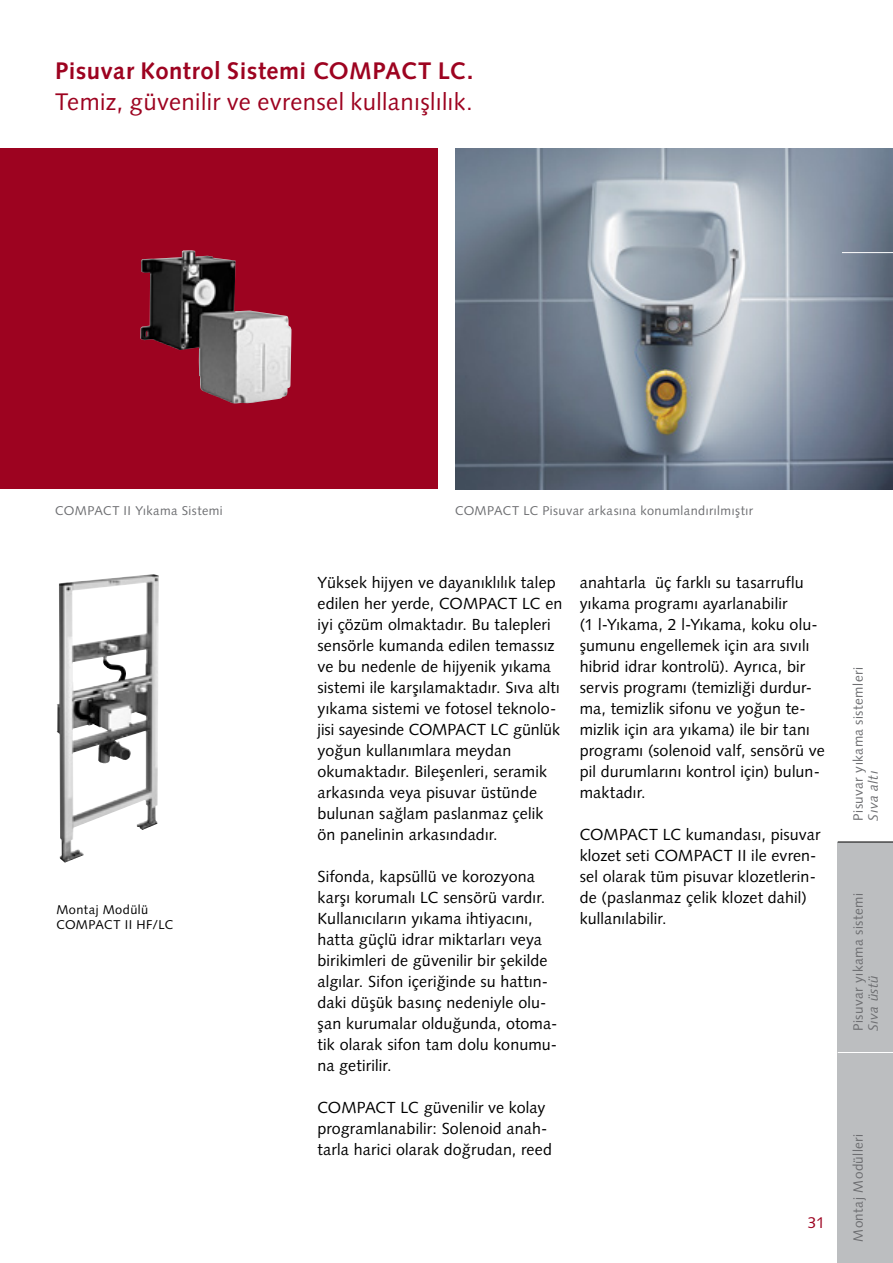
<style>
.page{position:relative;width:893px;height:1263px;background:#fff}
.page>*{position:absolute;margin:0;border:0;box-sizing:border-box;transform-origin:0 0}
.t1{font:24px "Syntax LT Pro";letter-spacing:.015em;color:#9d0320}
.t2{font:700 24px "Syntax LT Pro";letter-spacing:.015em;color:#9d0320}
.t3{font:16.05px/21px "Syntax LT Pro";letter-spacing:.01em;color:#000}
.t4{font:15.75px "Syntax LT Pro";color:#9d0320}
.t5{font:13.5px "Syntax LT Pro";letter-spacing:.03em;color:#6d6e71}
.t6{font:italic 13.5px "Syntax LT Pro";letter-spacing:.035em;color:#6d6e71}
.t7{font:12.75px "Syntax LT Pro";letter-spacing:.035em;color:#6d6e71}
.t8{font:12.75px/15.8px "Syntax LT Pro";letter-spacing:.035em;color:#000}
</style>
<div class="page">
<img style="left:56px;top:574px;width:103px;height:289px">
<div style="left:0;top:149px;width:438px;height:340px;background:#9d0320"></div>
<img style="left:140px;top:250px;width:151px;height:153px">
<img style="left:455px;top:149px;width:438px;height:340px">
<div style="left:838px;top:842px;width:55px;height:421px;background:#bcbec0"></div>
<hr style="left:838px;top:1052px;width:55px;height:1px;background:#fff">
<hr style="left:842px;top:252px;width:51px;height:1px;background:#fff">
<hr style="left:838px;top:842px;width:55px;height:1px;background:#000">
<h1 class="t2" style="left:55px;top:56px;width:420px">Pisuvar Kontrol Sistemi COMPACT LC.</h1>
<h1 class="t1" style="left:55px;top:88px;width:419px">Temiz, güvenilir ve evrensel kullanışlılık.</h1>
<p class="t7" style="left:55px;top:503px;width:169px">COMPACT II Yıkama Sistemi</p>
<p class="t8" style="left:56px;top:901px;width:118px">Montaj Modülü<br>COMPACT II HF/LC</p>
<p class="t7" style="left:455px;top:503px;width:300px">COMPACT LC Pisuvar arkasına konumlandırılmıştır</p>
<p class="t3" style="left:317px;top:572px;width:246px">Yüksek hijyen ve dayanıklılık talep edilen her yerde, COMPACT LC en iyi çözüm olmaktadır. Bu talepleri sensörle kumanda edilen temassız ve bu nedenle de hijyenik yıkama sistemi ile karşılamaktadır. Sıva altı yıkama sistemi ve fotosel teknolo&shy;jisi sayesinde COMPACT LC günlük yoğun kullanımlara meydan okumaktadır. Bileşenleri, seramik arkasında veya pisuvar üstünde bulunan sağlam paslanmaz çelik ön panelinin arkasındadır.</p>
<p class="t3" style="left:317px;top:866px;width:241px">Sifonda, kapsüllü ve korozyona karşı korumalı LC sensörü vardır.<br>Kullanıcıların yıkama ihtiyacını, hatta güçlü idrar miktarları veya birikimleri de güvenilir bir şekilde algılar. Sifon içeriğinde su hattın&shy;daki düşük basınç nedeniyle olu&shy;şan kurumalar olduğunda, otoma&shy;tik olarak sifon tam dolu konumu&shy;na getirilir.</p>
<p class="t3" style="left:317px;top:1097px;width:236px">COMPACT LC güvenilir ve kolay programlanabilir: Solenoid anah&shy;tarla harici olarak doğrudan, reed</p>
<p class="t3" style="left:580px;top:572px;width:247px">anahtarla üç farklı su tasarruflu yıkama programı ayarlanabilir<br>(1 l-Yıkama, 2 l-Yıkama, koku olu&shy;şumunu engellemek için ara sıvılı hibrid idrar kontrolü). Ayrıca, bir servis programı (temizliği durdur&shy;ma, temizlik sifonu ve yoğun te&shy;mizlik için ara yıkama) ile bir tanı programı (solenoid valf, sensörü ve pil durumlarını kontrol için) bulun&shy;maktadır.</p>
<p class="t3" style="left:580px;top:824px;width:242px">COMPACT LC kumandası, pisuvar klozet seti COMPACT II ile evren&shy;sel olarak tüm pisuvar klozetlerin&shy;de (paslanmaz çelik klozet dahil) kullanılabilir.</p>
<p class="t4" style="left:808px;top:1213px;width:19px">31</p>
<p class="t5" style="left:850px;top:821px;width:155px;rotate:-90deg">Pisuvar yıkama sistemleri</p>
<p class="t6" style="left:865px;top:821px;width:52px;rotate:-90deg">Sıva altı</p>
<p class="t5" style="left:850px;top:1031px;width:139px;rotate:-90deg">Pisuvar yıkama sistemi</p>
<p class="t6" style="left:865px;top:1031px;width:58px;rotate:-90deg">Sıva üstü</p>
<p class="t5" style="left:850px;top:1242px;width:110px;rotate:-90deg">Montaj Modülleri</p>
</div>
